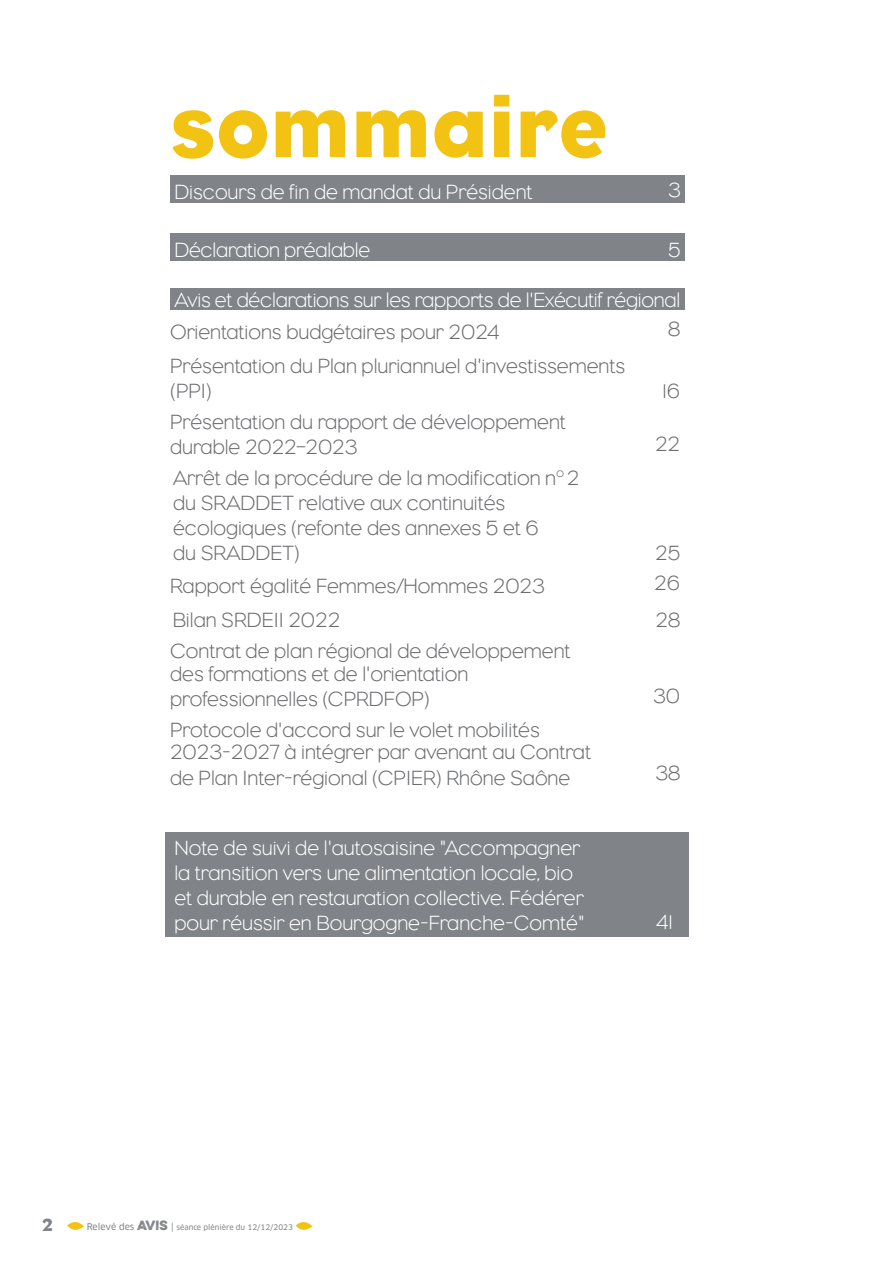
<style>
.page{position:relative;width:893px;height:1263px;background:#fff}
.page>*{position:absolute;margin:0;border:0;box-sizing:border-box;transform-origin:0 0}
.t1{font:90px "Eagle";letter-spacing:.005em;color:#f3c314}
.t2{font:300 21px "Eagle";color:#6c6d70}
.t3{font:300 21px "Eagle";color:#fff}
.t4{font:18px "Eagle";color:#808387}
.t5{font:7.5px "Clan Pro News";color:#808387}
.s1{font-size:9px}
.s2{font-family:"Eveleth";font-weight:700;font-size:12px}
</style>
<div class="page">
<svg style="left:67px;top:1222px;width:17px;height:8px"></svg>
<svg style="left:296px;top:1222px;width:17px;height:8px"></svg>
<div style="left:170px;top:176px;width:515px;height:27px;background:#808387"></div>
<div style="left:170px;top:233px;width:515px;height:27px;background:#808387"></div>
<div style="left:170px;top:289px;width:515px;height:21px;background:#808387"></div>
<div style="left:166px;top:832px;width:523px;height:29px;background:#808387"></div>
<div style="left:166px;top:857px;width:523px;height:30px;background:#808387"></div>
<div style="left:166px;top:882px;width:523px;height:30px;background:#808387"></div>
<div style="left:166px;top:907px;width:523px;height:30px;background:#808387"></div>
<p class="t1" style="left:170px;top:71px;width:438px">sommaire</p>
<p class="t3" style="left:174px;top:179px;width:360px">Discours de fin de mandat du Président</p>
<p class="t3" style="left:668px;top:177px;width:14px">3</p>
<p class="t3" style="left:174px;top:236px;width:197px">Déclaration préalable</p>
<p class="t3" style="left:668px;top:236px;width:14px">5</p>
<p class="t3" style="left:174px;top:287px;width:507px">Avis et déclarations sur les rapports de l'Exécutif régional</p>
<p class="t2" style="left:170px;top:319px;width:331px">Orientations budgétaires pour 2024</p>
<p class="t2" style="left:668px;top:316px;width:13px">8</p>
<p class="t2" style="left:170px;top:353px;width:456px">Présentation du Plan pluriannuel d'investissements</p>
<p class="t2" style="left:170px;top:378px;width:43px">(PPI)</p>
<p class="t2" style="left:663px;top:378px;width:19px">16</p>
<p class="t2" style="left:170px;top:409px;width:397px">Présentation du rapport de développement</p>
<p class="t2" style="left:170px;top:434px;width:189px">durable 2022–2023</p>
<p class="t2" style="left:655px;top:431px;width:27px">22</p>
<p class="t2" style="left:173px;top:465px;width:408px">Arrêt de la procédure de la modification n°2</p>
<p class="t2" style="left:173px;top:490px;width:334px">du SRADDET relative aux continuités</p>
<p class="t2" style="left:173px;top:514px;width:367px">écologiques (refonte des annexes 5 et 6</p>
<p class="t2" style="left:173px;top:540px;width:128px">du SRADDET)</p>
<p class="t2" style="left:655px;top:540px;width:27px">25</p>
<p class="t2" style="left:170px;top:573px;width:376px">Rapport égalité Femmes/Hommes 2023</p>
<p class="t2" style="left:654px;top:570px;width:27px">26</p>
<p class="t2" style="left:173px;top:607px;width:169px">Bilan SRDEII 2022</p>
<p class="t2" style="left:656px;top:607px;width:26px">28</p>
<p class="t2" style="left:170px;top:638px;width:402px">Contrat de plan régional de développement</p>
<p class="t2" style="left:170px;top:660px;width:300px">des formations et de l'orientation</p>
<p class="t2" style="left:170px;top:686px;width:261px">professionnelles (CPRDFOP)</p>
<p class="t2" style="left:653px;top:683px;width:28px">30</p>
<p class="t2" style="left:170px;top:717px;width:371px">Protocole d'accord sur le volet mobilités</p>
<p class="t2" style="left:170px;top:739px;width:422px">2023-2027 à intégrer par avenant au Contrat</p>
<p class="t2" style="left:170px;top:764px;width:402px">de Plan Inter-régional (CPIER) Rhône Saône</p>
<p class="t2" style="left:655px;top:760px;width:26px">38</p>
<p class="t3" style="left:174px;top:834px;width:407px">Note de suivi de l'autosaisine "Accompagner</p>
<p class="t3" style="left:174px;top:859px;width:400px">la transition vers une alimentation locale, bio</p>
<p class="t3" style="left:174px;top:885px;width:411px">et durable en restauration collective. Fédérer</p>
<p class="t3" style="left:174px;top:910px;width:411px">pour réussir en Bourgogne-Franche-Comté"</p>
<p class="t3" style="left:656px;top:908px;width:18px">41</p>
<p class="t4" style="left:43px;top:1213px;width:12px">2</p>
<p class="t5" style="left:87px;top:1222px;width:208px"><span class="s1">Relevé des</span> <span class="s2">AVIS</span> <span class="s1">|</span> séance plénière du 12/12/2023</p>
</div>
